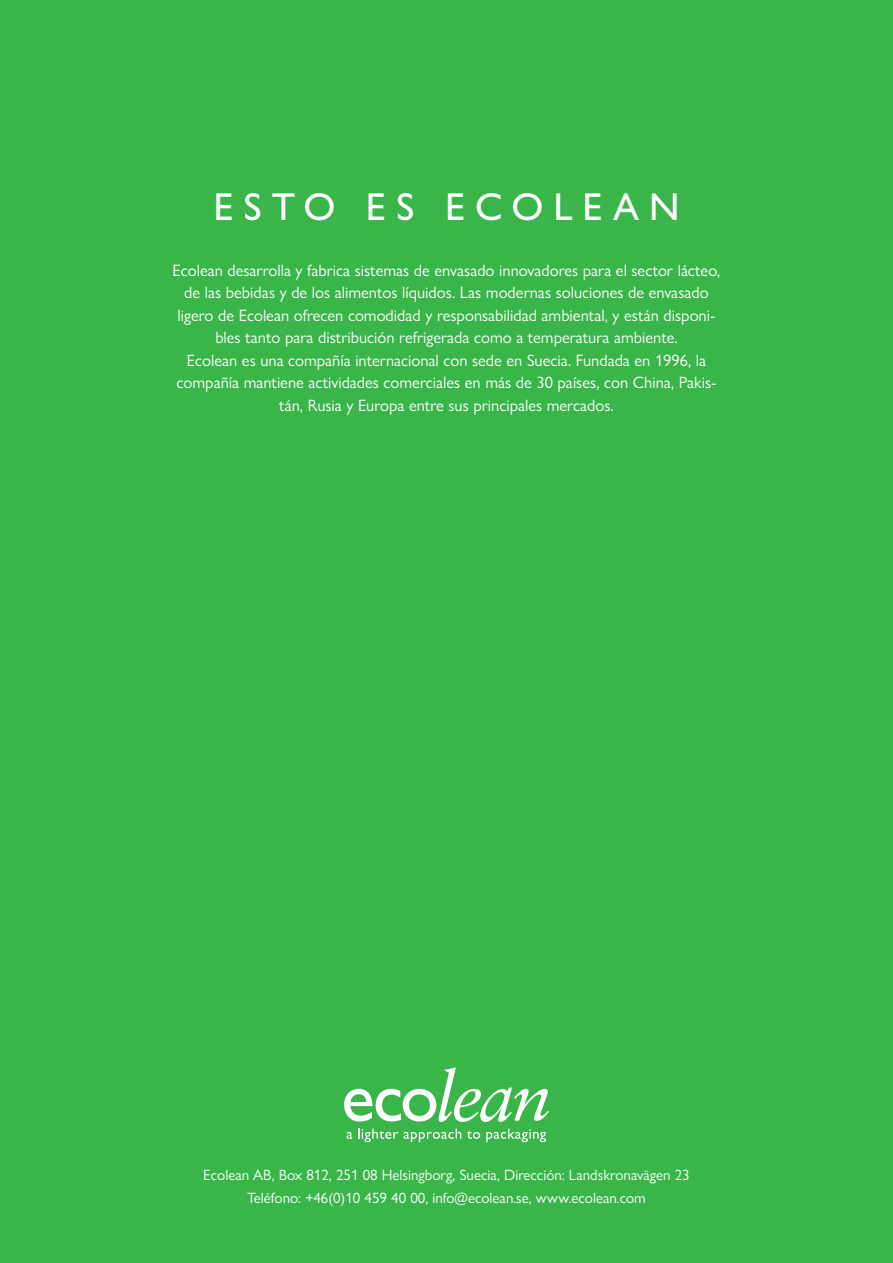
<style>
.page{position:relative;width:893px;height:1263px;background:#3ab54a}
.page>*{position:absolute;margin:0;border:0;box-sizing:border-box;transform-origin:0 0}
.t1{font:500 39px "Gill Sans Nova";letter-spacing:.25em;color:#fff}
.t2{font:16.5px/22.5px "Gill Sans Nova";color:#fff;text-align:center}
.t3{font:15px/22.5px "Gill Sans Nova";color:#fff;text-align:center}
</style>
<div class="page">
<svg style="left:344px;top:1067px;width:205px;height:55px"></svg>
<svg style="left:347px;top:1132px;width:5px;height:7px"></svg>
<svg style="left:358px;top:1128px;width:40px;height:14px"></svg>
<svg style="left:404px;top:1128px;width:57px;height:14px"></svg>
<svg style="left:467px;top:1131px;width:13px;height:8px"></svg>
<svg style="left:486px;top:1128px;width:60px;height:14px"></svg>
<p class="t1" style="left:213px;top:183px;width:467px">ESTO ES ECOLEAN</p>
<p class="t2" style="left:172px;top:259px;width:549px">Ecolean desarrolla y fabrica sistemas de envasado innovadores para el sector lácteo, de las bebidas y de los alimentos líquidos. Las modernas soluciones de envasado ligero de Ecolean ofrecen comodidad y responsabilidad ambiental, y están disponi&shy;bles tanto para distribución refrigerada como a temperatura ambiente.<br>Ecolean es una compañía internacional con sede en Suecia. Fundada en 1996, la compañía mantiene actividades comerciales en más de 30 países, con China, Pakis&shy;tán, Rusia y Europa entre sus principales mercados.</p>
<p class="t3" style="left:203px;top:1164px;width:488px">Ecolean AB, Box 812, 251 08 Helsingborg, Suecia, Dirección: Landskronavägen 23<br>Teléfono: +46(0)10 459 40 00, info@ecolean.se, www.ecolean.com</p>
</div>
